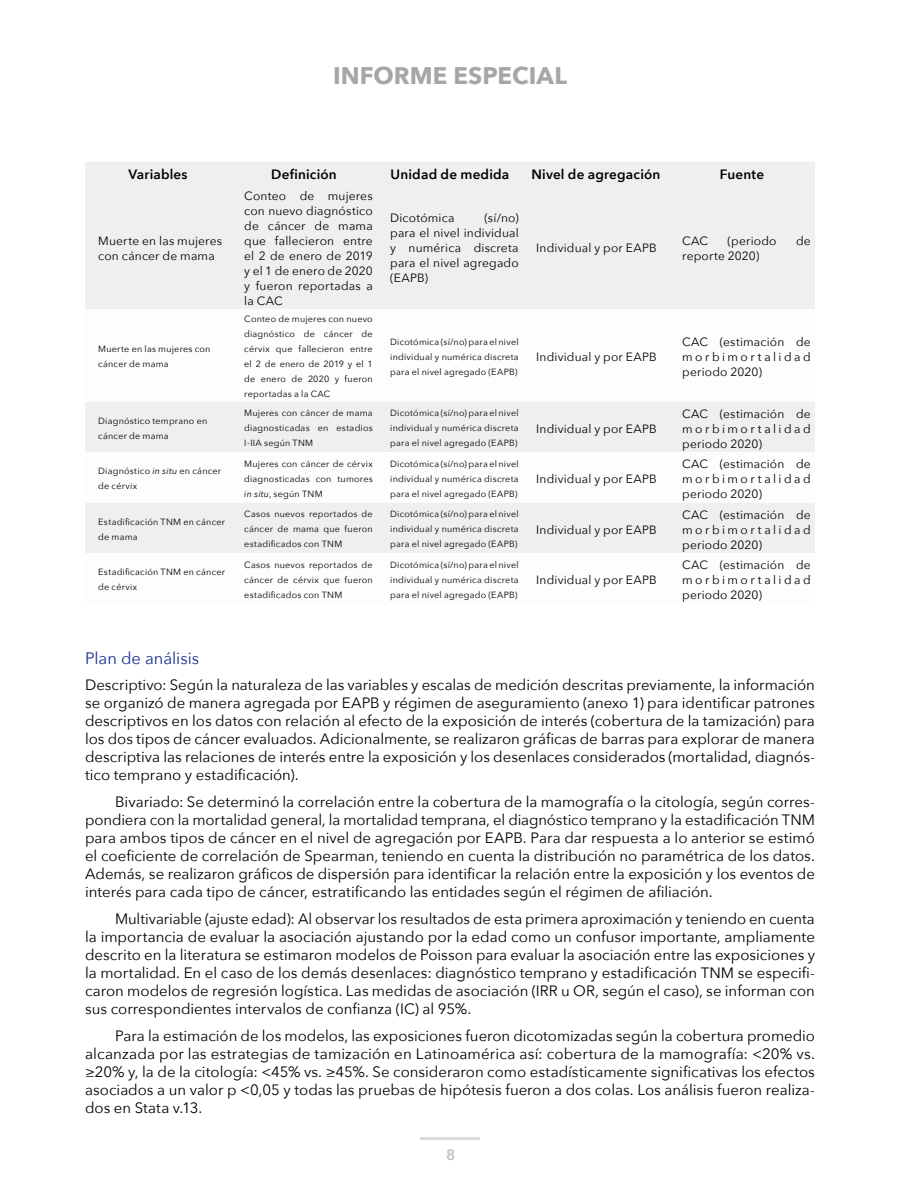
<style>
.page{position:relative;width:900px;height:1200px;background:#fff}
.page>*{position:absolute;margin:0;border:0;box-sizing:border-box;transform-origin:0 0}
.t1{font:700 24px "Avenir Next";color:#a6a6a6}
.t2{font:16.5px "Avenir Next";letter-spacing:-.005em;color:#173091}
.t3{font:15px/18px "Avenir Next";color:#000;text-align:justify}
.t4{font:600 15px "Avenir Next";color:#bfbfbf}
.t5{font:600 13.5px "Avenir Next";letter-spacing:.015em;color:#000}
.t6{font:12px/15px "Avenir Next";letter-spacing:.015em;color:#000;text-align:justify}
.t7{font:9px/15px "Avenir Next";letter-spacing:.025em;color:#000;text-align:justify}
.s1{font-style:italic}
</style>
<div class="page">
<hr style="left:420px;top:1137px;width:60px;height:3px;background:#d9d9d9">
<div style="left:85px;top:162px;width:730px;height:147px;background:#eef0f0"></div>
<svg style="left:85px;top:402px;width:730px;height:151px;fill:#eef0f0"></svg>
<h1 class="t1" style="left:333px;top:55px;width:235px">INFORME ESPECIAL</h1>
<p class="t5" style="left:128px;top:163px;width:61px">Variables</p>
<p class="t5" style="left:271px;top:163px;width:67px">Definición</p>
<p class="t5" style="left:391px;top:163px;width:120px">Unidad de medida</p>
<p class="t5" style="left:531px;top:163px;width:130px">Nivel de agregación</p>
<p class="t5" style="left:720px;top:163px;width:46px">Fuente</p>
<p class="t6" style="left:98px;top:233px;width:125px">Muerte en las mujeres con cáncer de mama</p>
<p class="t7" style="left:98px;top:341px;width:114px">Muerte en las mujeres con cáncer de mama</p>
<p class="t6" style="left:244px;top:188px;width:130px">Conteo de mujeres con nuevo diagnóstico de cáncer de mama que fallecieron entre el 2 de enero de 2019 y el 1 de enero de 2020 y fueron reportadas a la CAC</p>
<p class="t7" style="left:244px;top:311px;width:130px">Conteo de mujeres con nuevo diagnóstico de cáncer de cérvix que fallecieron entre el 2 de enero de 2019 y el 1 de enero de 2020 y fueron reportadas a la CAC</p>
<p class="t6" style="left:390px;top:210px;width:130px;text-indent:94px">(sí/no) para el nivel individual y numérica discreta para el nivel agregado (EAPB)</p>
<p class="t6" style="left:390px;top:210px;width:66px">Dicotómica</p>
<p class="t7" style="left:390px;top:334px;width:130px">Dicotómica (sí/no) para el nivel individual y numérica discreta para el nivel agregado (EAPB)</p>
<p class="t7" style="left:98px;top:413px;width:111px">Diagnóstico temprano en cáncer de mama</p>
<p class="t7" style="left:244px;top:405px;width:130px">Mujeres con cáncer de mama diagnosticadas en estadios I-IIA según TNM</p>
<p class="t7" style="left:390px;top:405px;width:130px">Dicotómica (sí/no) para el nivel individual y numérica discreta para el nivel agregado (EAPB)</p>
<p class="t7" style="left:98px;top:463px;width:124px">Diagnóstico <span class="s1">in situ</span> en cáncer de cérvix</p>
<p class="t7" style="left:244px;top:456px;width:130px">Mujeres con cáncer de cérvix diagnosticadas con tumores <span class="s1">in situ</span>, según TNM</p>
<p class="t7" style="left:390px;top:456px;width:130px">Dicotómica (sí/no) para el nivel individual y numérica discreta para el nivel agregado (EAPB)</p>
<p class="t7" style="left:98px;top:514px;width:128px">Estadificación TNM en cáncer de mama</p>
<p class="t7" style="left:244px;top:506px;width:130px">Casos nuevos reportados de cáncer de mama que fueron estadificados con TNM</p>
<p class="t7" style="left:390px;top:506px;width:130px">Dicotómica (sí/no) para el nivel individual y numérica discreta para el nivel agregado (EAPB)</p>
<p class="t7" style="left:98px;top:564px;width:128px">Estadificación TNM en cáncer de cérvix</p>
<p class="t7" style="left:244px;top:557px;width:130px">Casos nuevos reportados de cáncer de cérvix que fueron estadificados con TNM</p>
<p class="t7" style="left:390px;top:557px;width:130px">Dicotómica (sí/no) para el nivel individual y numérica discreta para el nivel agregado (EAPB)</p>
<p class="t6" style="left:536px;top:240px;width:122px">Individual y por EAPB</p>
<p class="t6" style="left:536px;top:349px;width:122px">Individual y por EAPB</p>
<p class="t6" style="left:536px;top:421px;width:122px">Individual y por EAPB</p>
<p class="t6" style="left:536px;top:471px;width:122px">Individual y por EAPB</p>
<p class="t6" style="left:536px;top:522px;width:122px">Individual y por EAPB</p>
<p class="t6" style="left:536px;top:572px;width:122px">Individual y por EAPB</p>
<p class="t6" style="left:682px;top:233px;width:27px">CAC</p>
<p class="t6" style="left:728px;top:233px;width:50px">(periodo</p>
<p class="t6" style="left:796px;top:233px;width:16px">de</p>
<p class="t6" style="left:682px;top:248px;width:79px">reporte 2020)</p>
<p class="t6" style="left:682px;top:334px;width:130px">CAC (estimación de morbimortalidad periodo 2020)</p>
<p class="t6" style="left:682px;top:406px;width:130px">CAC (estimación de morbimortalidad periodo 2020)</p>
<p class="t6" style="left:682px;top:456px;width:130px">CAC (estimación de morbimortalidad periodo 2020)</p>
<p class="t6" style="left:682px;top:507px;width:130px">CAC (estimación de morbimortalidad periodo 2020)</p>
<p class="t6" style="left:682px;top:557px;width:130px">CAC (estimación de morbimortalidad periodo 2020)</p>
<p class="t2" style="left:85px;top:644px;width:116px">Plan de análisis</p>
<p class="t3" style="left:85px;top:675px;width:731px">Descriptivo: Según la naturaleza de las variables y escalas de medición descritas previamente, la información se organizó de manera agregada por EAPB y régimen de aseguramiento (anexo 1) para identificar patrones descriptivos en los datos con relación al efecto de la exposición de interés (cobertura de la tamización) para los dos tipos de cáncer evaluados. Adicionalmente, se realizaron gráficas de barras para explorar de manera descriptiva las relaciones de interés entre la exposición y los desenlaces considerados (mortalidad, diagnós&shy;tico temprano y estadificación).</p>
<p class="t3" style="left:85px;top:792px;width:731px;text-indent:30px">Bivariado: Se determinó la correlación entre la cobertura de la mamografía o la citología, según corres&shy;pondiera con la mortalidad general, la mortalidad temprana, el diagnóstico temprano y la estadificación TNM para ambos tipos de cáncer en el nivel de agregación por EAPB. Para dar respuesta a lo anterior se estimó el coeficiente de correlación de Spearman, teniendo en cuenta la distribución no paramétrica de los datos.<br>Además, se realizaron gráficos de dispersión para identificar la relación entre la exposición y los eventos de interés para cada tipo de cáncer, estratificando las entidades según el régimen de afiliación.</p>
<p class="t3" style="left:85px;top:909px;width:731px;text-indent:30px">Multivariable (ajuste edad): Al observar los resultados de esta primera aproximación y teniendo en cuenta la importancia de evaluar la asociación ajustando por la edad como un confusor importante, ampliamente descrito en la literatura se estimaron modelos de Poisson para evaluar la asociación entre las exposiciones y la mortalidad. En el caso de los demás desenlaces: diagnóstico temprano y estadificación TNM se especifi&shy;caron modelos de regresión logística. Las medidas de asociación (IRR u OR, según el caso), se informan con sus correspondientes intervalos de confianza (IC) al 95%.</p>
<p class="t3" style="left:85px;top:1026px;width:732px;text-indent:30px">Para la estimación de los modelos, las exposiciones fueron dicotomizadas según la cobertura promedio alcanzada por las estrategias de tamización en Latinoamérica así: cobertura de la mamografía: &lt;20% vs. ≥20% y, la de la citología: &lt;45% vs. ≥45%. Se consideraron como estadísticamente significativas los efectos asociados a un valor p &lt;0,05 y todas las pruebas de hipótesis fueron a dos colas. Los análisis fueron realiza&shy;dos en Stata v.13.</p>
<p class="t4" style="left:446px;top:1142px;width:11px">8</p>
</div>
